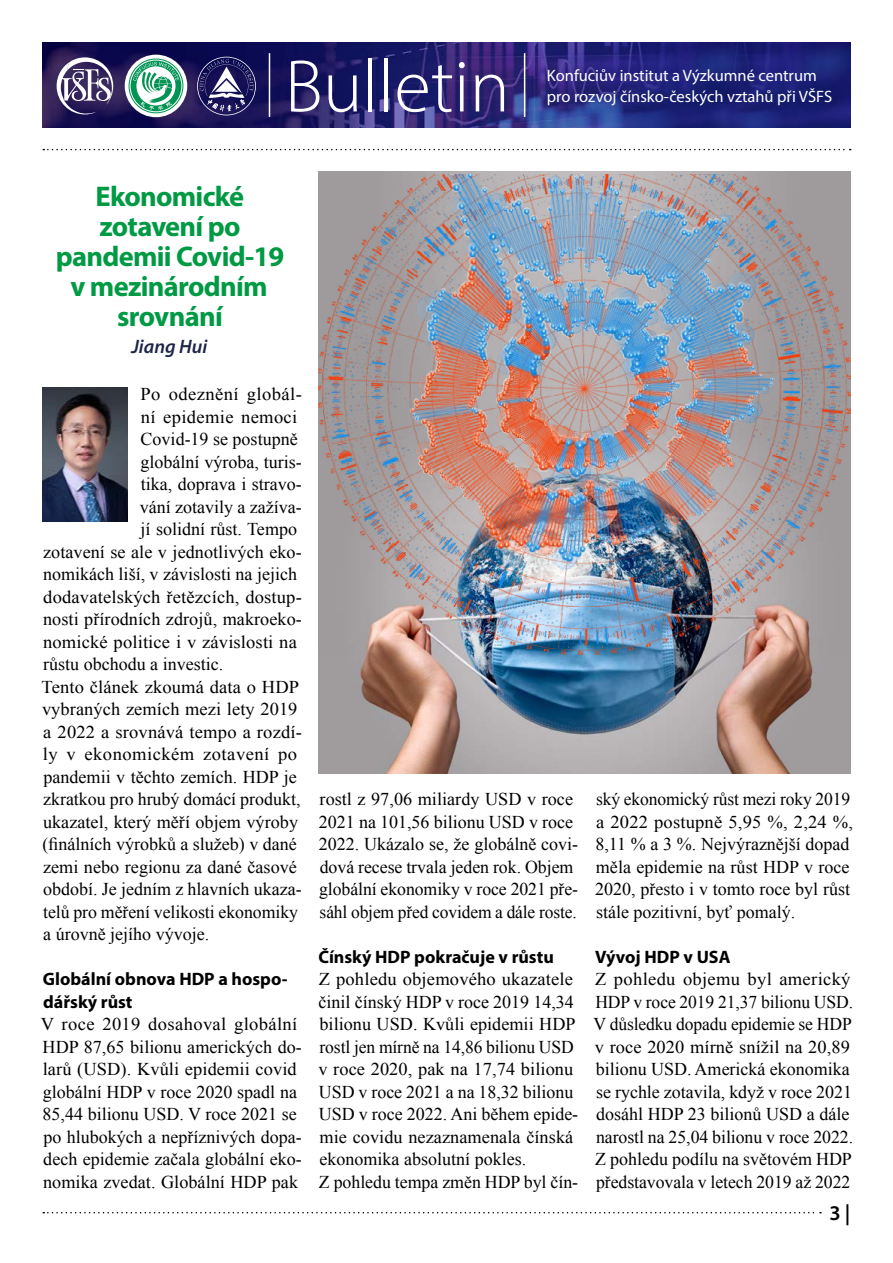
<style>
.page{position:relative;width:893px;height:1263px;background:#fff}
.page>*{position:absolute;margin:0;border:0;box-sizing:border-box;transform-origin:0 0}
.t1{font:300 75px "Myriad Pro";color:#fff}
.t2{font:700 28.5px/30px "Myriad Pro";letter-spacing:-.025em;color:#009a44;text-align:center}
.t3{font:600 21px "Myriad Pro";color:#000}
.t4{font:italic 600 19.5px "Myriad Pro";color:#1c2546}
.t5{font:18px/22.5px "Times New Roman";color:#000}
.t6{font:700 18px/22.5px "Myriad Pro";color:#000}
.t7{font:18px "Times New Roman";letter-spacing:.025em;color:#000}
.t8{font:18px "Times New Roman";letter-spacing:.02em;color:#000}
.t9{font:16.5px/21px "Myriad Pro";color:#fff}
</style>
<div class="page">
<img style="left:43px;top:43px;width:807px;height:85px">
<hr style="left:269px;top:53px;width:1px;height:64px;background:#fff">
<hr style="left:524px;top:53px;width:1px;height:64px;background:#fff">
<svg style="left:57px;top:57px;width:56px;height:57px"></svg>
<svg style="left:125px;top:55px;width:62px;height:62px"></svg>
<svg style="left:129px;top:59px;width:54px;height:54px"></svg>
<svg style="left:197px;top:57px;width:59px;height:58px;background:#444077"></svg>
<svg style="left:43px;top:149px;width:808px;height:1px"></svg>
<img style="left:43px;top:387px;width:85px;height:135px">
<svg style="left:43px;top:1212px;width:778px;height:1px"></svg>
<img style="left:319px;top:171px;width:531px;height:603px">
<img style="left:319px;top:175px;width:531px;height:480px">
<h1 class="t1" style="left:285px;top:41px;width:226px">Bulletin</h1>
<p class="t9" style="left:547px;top:64px;width:287px">Konfuciův institut a Výzkumné centrum pro rozvoj čínsko-českých vztahů při VŠFS</p>
<h2 class="t2" style="left:56px;top:181px;width:230px">Ekonomické zotavení po pandemii Covid-19 v mezinárodním srovnání</h2>
<p class="t4" style="left:131px;top:334px;width:77px">Jiang Hui</p>
<p class="t7" style="left:140px;top:382px;width:163px">Po odeznění globál-</p>
<p class="t8" style="left:141px;top:404px;width:158px">ní epidemie nemoci</p>
<p class="t5" style="left:141px;top:427px;width:158px">Covid-19 se postupně</p>
<p class="t5" style="left:141px;top:450px;width:163px">globální výroba, turis-</p>
<p class="t5" style="left:141px;top:472px;width:162px">tika, doprava i stravo-</p>
<p class="t5" style="left:140px;top:495px;width:164px">vání zotavily a zažíva-</p>
<p class="t5" style="left:141px;top:517px;width:158px">jí solidní růst. Tempo</p>
<p class="t5" style="left:43px;top:540px;width:260px">zotavení se ale v jednotlivých eko-</p>
<p class="t5" style="left:43px;top:562px;width:255px">nomikách liší, v závislosti na jejich</p>
<p class="t5" style="left:43px;top:585px;width:260px">dodavatelských řetězcích, dostup-</p>
<p class="t5" style="left:43px;top:607px;width:260px">nosti přírodních zdrojů, makroeko-</p>
<p class="t5" style="left:43px;top:630px;width:255px">nomické politice i v závislosti na</p>
<p class="t5" style="left:43px;top:652px;width:181px">růstu obchodu a investic.</p>
<p class="t5" style="left:42px;top:675px;width:259px">Tento článek zkoumá data o HDP</p>
<p class="t5" style="left:42px;top:697px;width:257px">vybraných zemích mezi lety 2019</p>
<p class="t5" style="left:43px;top:720px;width:260px">a 2022 a srovnává tempo a rozdí-</p>
<p class="t7" style="left:43px;top:742px;width:256px">ly v ekonomickém zotavení po</p>
<p class="t5" style="left:43px;top:765px;width:255px">pandemii v těchto zemích. HDP je</p>
<p class="t5" style="left:43px;top:787px;width:259px">zkratkou pro hrubý domácí produkt,</p>
<p class="t5" style="left:43px;top:810px;width:256px">ukazatel, který měří objem výroby</p>
<p class="t5" style="left:43px;top:832px;width:256px">(finálních výrobků a služeb) v dané</p>
<p class="t5" style="left:43px;top:855px;width:255px">zemi nebo regionu za dané časové</p>
<p class="t5" style="left:43px;top:877px;width:260px">období. Je jedním z hlavních ukaza-</p>
<p class="t5" style="left:43px;top:900px;width:256px">telů pro měření velikosti ekonomiky</p>
<p class="t5" style="left:43px;top:922px;width:167px">a úrovně jejího vývoje.</p>
<p class="t6" style="left:43px;top:967px;width:246px">Globální obnova HDP a hospo&shy;dářský růst</p>
<p class="t5" style="left:41px;top:1012px;width:263px">V roce 2019 dosahoval globální<br>HDP 87,65 bilionu amerických do&shy;larů (USD). Kvůli epidemii covid globální HDP v roce 2020 spadl na<br>85,44 bilionu USD. V roce 2021 se po hlubokých a nepříznivých dopa&shy;dech epidemie začala globální eko&shy;nomika zvedat. Globální HDP pak</p>
<p class="t5" style="left:319px;top:787px;width:261px">rostl z 97,06 miliardy USD v roce 2021 na 101,56 bilionu USD v roce 2022. Ukázalo se, že globálně covi&shy;dová recese trvala jeden rok. Objem globální ekonomiky v roce 2021 pře&shy;sáhl objem před covidem a dále roste.</p>
<p class="t6" style="left:318px;top:945px;width:237px">Čínský HDP pokračuje v růstu</p>
<p class="t5" style="left:318px;top:967px;width:261px">Z pohledu objemového ukazatele činil čínský HDP v roce 2019 14,34 bilionu USD. Kvůli epidemii HDP rostl jen mírně na 14,86 bilionu USD v roce 2020, pak na 17,74 bilionu<br>USD v roce 2021 a na 18,32 bilionu<br>USD v roce 2022. Ani během epide&shy;mie covidu nezaznamenala čínská ekonomika absolutní pokles.<br>Z pohledu tempa změn HDP byl čín-</p>
<p class="t5" style="left:595px;top:787px;width:259px">ský ekonomický růst mezi roky 2019 a 2022 postupně 5,95 %, 2,24 %,<br>8,11 % a 3 %. Nejvýraznější dopad měla epidemie na růst HDP v roce<br>2020, přesto i v tomto roce byl růst stále pozitivní, byť pomalý.</p>
<p class="t6" style="left:595px;top:945px;width:137px">Vývoj HDP v USA</p>
<p class="t5" style="left:594px;top:967px;width:261px">Z pohledu objemu byl americký HDP v roce 2019 21,37 bilionu USD.<br>V důsledku dopadu epidemie se HDP v roce 2020 mírně snížil na 20,89 bilionu USD. Americká ekonomika se rychle zotavila, když v roce 2021 dosáhl HDP 23 bilionů USD a dále narostl na 25,04 bilionu v roce 2022.<br>Z pohledu podílu na světovém HDP představovala v letech 2019 až 2022</p>
<p class="t3" style="left:829px;top:1200px;width:23px">3 |</p>
</div>
